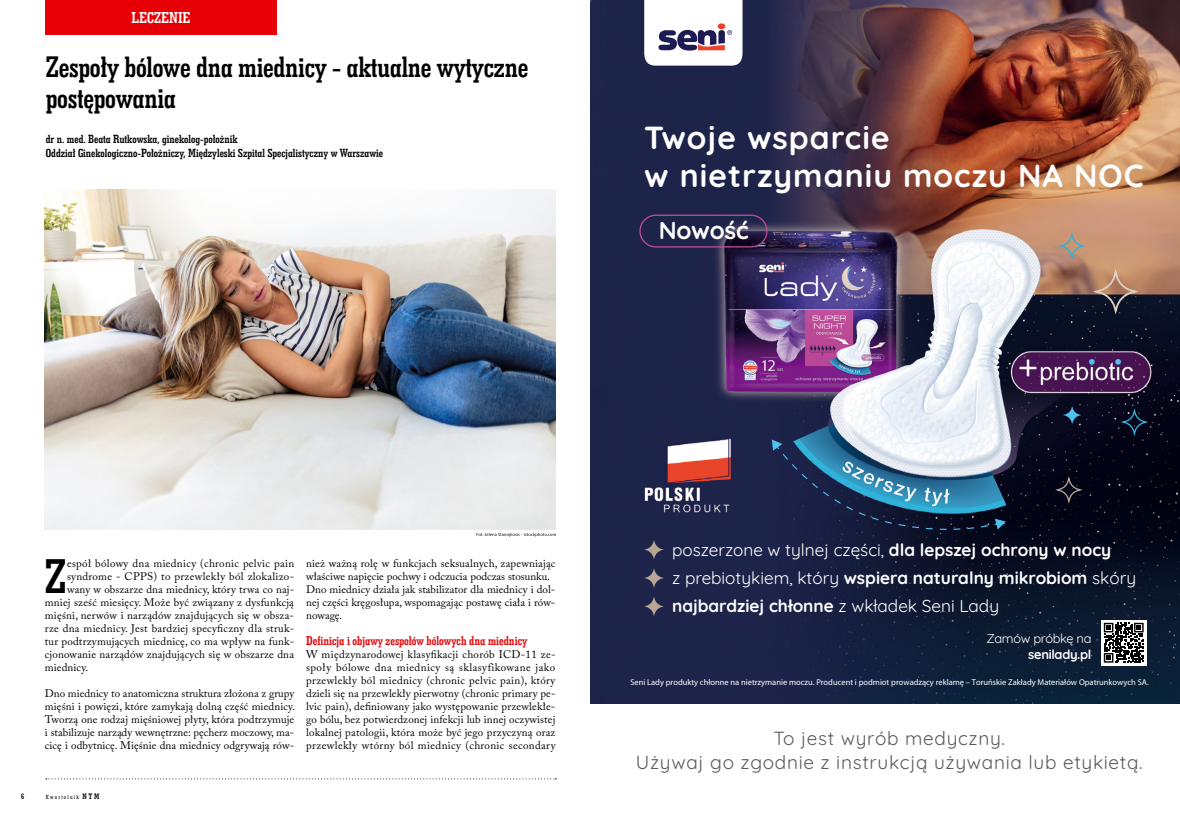
<style>
.page{position:relative;width:1180px;height:817px;background:#fff}
.page>*{position:absolute;margin:0;border:0;box-sizing:border-box;transform-origin:0 0}
.t1{font:49.2px "Geo Slab 703 Bd Cn EU Normal";color:#000}
.t2{font:700 31.9px/38.3px "Quicksand";letter-spacing:.035em;color:#fff}
.t3{font:30px/31px "Geo Slab 703 Bd Cn EU Normal";letter-spacing:-.01em;color:#000}
.t4{font:700 24.5px "Quicksand";letter-spacing:-.01em;color:#fff}
.t5{font:19px/24px "Quicksand";letter-spacing:.035em;color:#5e595a;text-align:center}
.t6{font:700 17.2px/27.5px "Quicksand";color:#fff}
.t7{font:16px "Geo Slab 703 Bd Cn EU Normal";color:#fff}
.t8{font:13px "Geo Slab 703 Bd Cn EU Normal";color:#e60005}
.t9{font:12.9px "Quicksand";letter-spacing:-.025em;color:#fff}
.t10{font:700 12.9px "Quicksand";letter-spacing:-.025em;color:#fff}
.t11{font:12px/14px "Geo Slab 703 Bd Cn EU Normal";color:#000}
.t12{font:11px/13px "Adobe Caslon Pro";letter-spacing:.015em;color:#000;text-align:justify}
.t13{font:8.4px "Myriad Pro";color:#fff}
.t14{font:8px "Geo Slab 703 Bd Cn EU Normal";color:#000}
.t15{font:6px "Geo Slab 703 Md Cn EU Normal";letter-spacing:.2em;color:#000}
.s1{font-family:"Geo Slab 703 Bd Cn EU Normal";font-size:8px}
.s2{font-weight:400}
</style>
<div class="page">
<div style="left:45px;top:0;width:232px;height:34px;background:#e60005"></div>
<svg style="left:46px;top:778px;width:510px;height:1px"></svg>
<img style="left:45px;top:189px;width:510px;height:340px">
<img style="left:590px;top:0;width:589px;height:703px">
<svg style="left:644px;top:0;width:98px;height:66px"></svg>
<svg style="left:644px;top:539px;width:19px;height:20px"></svg>
<svg style="left:644px;top:568px;width:19px;height:19px"></svg>
<svg style="left:644px;top:596px;width:19px;height:20px"></svg>
<svg style="left:1089px;top:270px;width:52px;height:48px;background:#6c5650"></svg>
<svg style="left:1062px;top:406px;width:18px;height:18px"></svg>
<svg style="left:1052px;top:476px;width:32px;height:30px"></svg>
<svg style="left:1118px;top:409px;width:32px;height:29px"></svg>
<svg style="left:1055px;top:233px;width:32px;height:29px"></svg>
<div style="left:639px;top:214px;width:128px;height:33px;border:1px solid #bd4d98;border-radius:16px"></div>
<svg style="left:771px;top:439px;width:234px;height:95px;background:#4e6d8a"></svg>
<svg style="left:1100px;top:620px;width:46px;height:45px"></svg>
<svg style="left:1103px;top:622px;width:40px;height:40px"></svg>
<svg style="left:590px;top:0;width:8px;height:2px"></svg>
<svg style="left:476px;top:532px;width:80px;height:4px"></svg>
<h3 class="t7" style="left:131px;top:7px;width:61px">LECZENIE</h3>
<h3 class="t3" style="left:46px;top:51px;width:484px">Zespoły bólowe dna miednicy - aktualne wytyczne postępowania</h3>
<p class="t11" style="left:46px;top:131px;width:339px">dr n. med. Beata Rutkowska, ginekolog-położnik<br>Oddział Ginekologiczno-Położniczy, Międzyleski Szpital Specjalistyczny w Warszawie</p>
<h2 class="t2" style="left:644px;top:115px;width:501px">Twoje wsparcie<br>w nietrzymaniu moczu NA NOC</h2>
<h3 class="t4" style="left:658px;top:211px;width:91px">Nowość</h3>
<h1 class="t1" style="left:45px;top:545px;width:23px">Z</h1>
<p class="t12" style="left:67px;top:556px;width:229px">espół bólowy dna miednicy (chronic pelvic pain</p>
<p class="t12" style="left:67px;top:569px;width:228px">syndrome - CPPS) to przewlekły ból zlokalizo-</p>
<p class="t12" style="left:67px;top:582px;width:228px">wany w obszarze dna miednicy, który trwa co naj-</p>
<p class="t12" style="left:45px;top:595px;width:250px">mniej sześć miesięcy. Może być związany z dysfunkcją</p>
<p class="t12" style="left:45px;top:608px;width:250px">mięśni, nerwów i narządów znajdujących się w obsza-</p>
<p class="t12" style="left:45px;top:621px;width:251px">rze dna miednicy. Jest bardziej specyficzny dla struk-</p>
<p class="t12" style="left:45px;top:634px;width:251px">tur podtrzymujących miednicę, co ma wpływ na funk-</p>
<p class="t12" style="left:45px;top:647px;width:251px">cjonowanie narządów znajdujących się w obszarze dna</p>
<p class="t12" style="left:45px;top:660px;width:45px">miednicy.</p>
<p class="t12" style="left:45px;top:686px;width:251px">Dno miednicy to anatomiczna struktura złożona z grupy mięśni i powięzi, które zamykają dolną część miednicy.<br>Tworzą one rodzaj mięśniowej płyty, która podtrzymuje i stabilizuje narządy wewnętrzne: pęcherz moczowy, ma&shy;cicę i odbytnicę. Mięśnie dna miednicy odgrywają rów-</p>
<p class="t12" style="left:306px;top:556px;width:251px;text-align:left">nież ważną rolę w funkcjach seksualnych, zapewniając właściwe napięcie pochwy i odczucia podczas stosunku.<br>Dno miednicy działa jak stabilizator dla miednicy i dol&shy;nej części kręgosłupa, wspomagając postawę ciała i rów&shy;nowagę.</p>
<p class="t8" style="left:306px;top:632px;width:223px">Definicja i objawy zespołów bólowych dna miednicy</p>
<p class="t12" style="left:306px;top:647px;width:251px">W międzynarodowej klasyfikacji chorób ICD-11 ze&shy;społy bólowe dna miednicy są sklasyfikowane jako przewlekły ból miednicy (chronic pelvic pain), który dzieli się na przewlekły pierwotny (chronic primary pe&shy;lvic pain), definiowany jako występowanie przewlekłe&shy;go bólu, bez potwierdzonej infekcji lub innej oczywistej lokalnej patologii, która może być jego przyczyną oraz przewlekły wtórny ból miednicy (chronic secondary</p>
<p class="t14" style="left:21px;top:791px;width:5px">6</p>
<p class="t15" style="left:46px;top:793px;width:55px">Kwartalnik <span class="s1">NTM</span></p>
<h3 class="t6" style="left:672px;top:534px;width:465px"><span class="s2">poszerzone w tylnej części,</span> dla lepszej ochrony w nocy<br><span class="s2">z prebiotykiem, który</span> wspiera naturalny mikrobiom <span class="s2">skóry </span>najbardziej chłonne <span class="s2">z wkładek Seni Lady</span></h3>
<p class="t9" style="left:986px;top:628px;width:106px">Zamów próbkę na</p>
<p class="t10" style="left:1028px;top:644px;width:65px">senilady.pl</p>
<p class="t13" style="left:630px;top:677px;width:520px">Seni Lady produkty chłonne na nietrzymanie moczu. Producent i podmiot prowadzący reklamę – Toruńskie Zakłady Materiałów Opatrunkowych SA.</p>
<h3 class="t5" style="left:635px;top:724px;width:508px">To jest wyrób medyczny.<br>Używaj go zgodnie z instrukcją używania lub etykietą.</h3>
</div>
